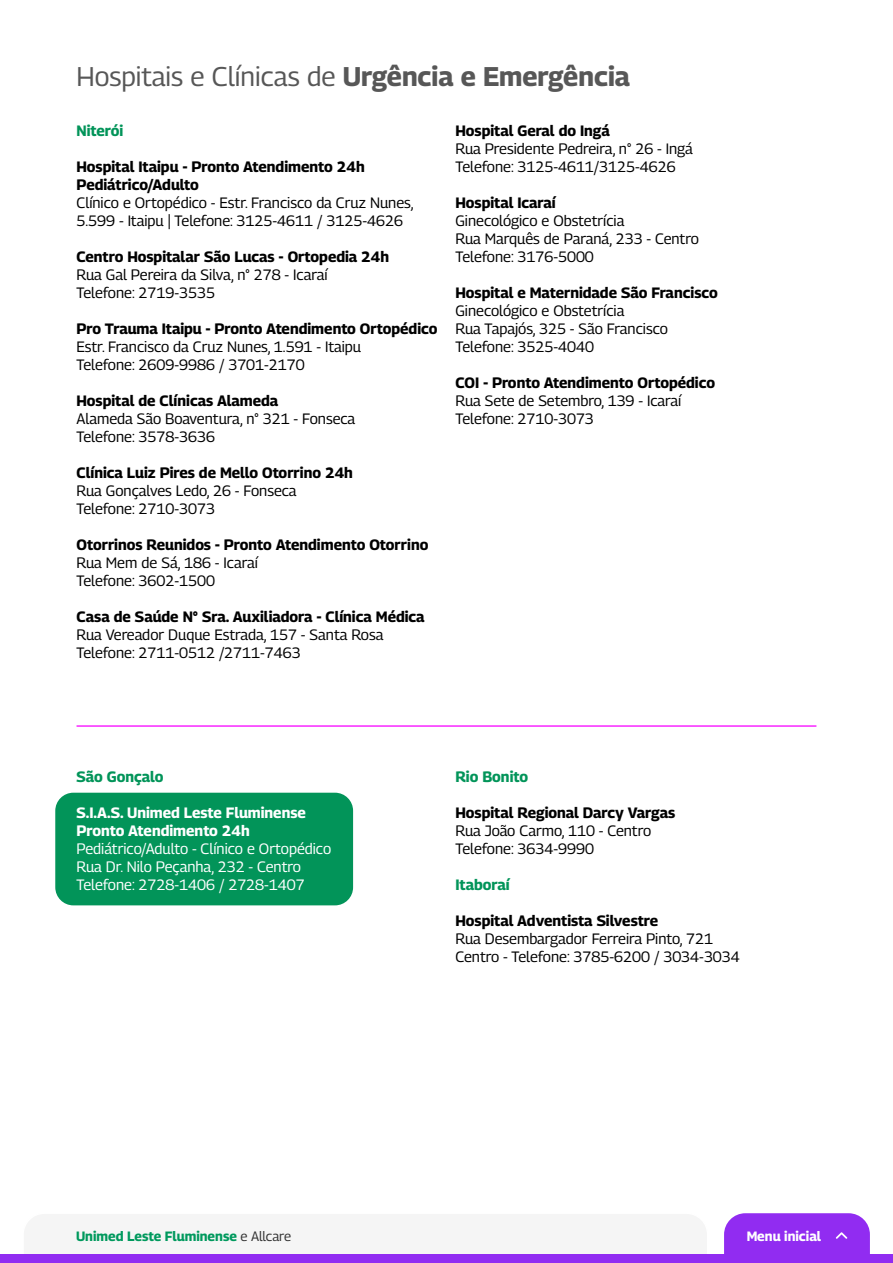
<style>
.page{position:relative;width:893px;height:1263px;background:#fff}
.page>*{position:absolute;margin:0;border:0;box-sizing:border-box;transform-origin:0 0}
.t1{font:27px "Georama";color:#575757}
.t2{font:15px/18px "Georama";color:#000}
.t3{font:700 15px/18px "Georama";color:#000}
.t4{font:15px/18px "Georama";color:#fff}
.t5{font:700 15px/18px "Georama";color:#fff}
.t6{font:700 15px "Georama";color:#029459}
.t7{font:700 13.5px "Georama";color:#00995d}
.t8{font:700 13.5px "Georama";color:#fff}
.s1{font-weight:700}
.s2{font-weight:400;color:#333}
</style>
<div class="page">
<div style="left:55px;top:793px;width:298px;height:112px;background:#029459;border-radius:18px"></div>
<hr style="left:77px;top:725px;width:739px;height:2px;background:#f826ff">
<div style="left:0;top:1254px;width:893px;height:9px;background:#912cf1"></div>
<svg style="left:724px;top:1213px;width:146px;height:41px;background:#9535f1"></svg>
<h1 class="t1" style="left:77px;top:57px;width:555px">Hospitais e Clínicas de <span class="s1">Urgência e Emergência</span></h1>
<p class="t6" style="left:77px;top:120px;width:48px">Niterói</p>
<p class="t3" style="left:77px;top:157px;width:290px">Hospital Itaipu - Pronto Atendimento 24h<br>Pediátrico/Adulto</p>
<p class="t2" style="left:77px;top:193px;width:338px">Clínico e Ortopédico - Estr. Francisco da Cruz Nunes,<br>5.599 - Itaipu | Telefone: 3125-4611 / 3125-4626</p>
<p class="t3" style="left:77px;top:247px;width:314px">Centro Hospitalar São Lucas - Ortopedia 24h</p>
<p class="t2" style="left:77px;top:265px;width:253px">Rua Gal Pereira da Silva, n° 278 - Icaraí<br>Telefone: 2719-3535</p>
<p class="t3" style="left:77px;top:319px;width:362px">Pro Trauma Itaipu - Pronto Atendimento Ortopédico</p>
<p class="t2" style="left:77px;top:337px;width:286px">Estr. Francisco da Cruz Nunes, 1.591 - Itaipu<br>Telefone: 2609-9986 / 3701-2170</p>
<p class="t3" style="left:77px;top:391px;width:203px">Hospital de Clínicas Alameda</p>
<p class="t2" style="left:77px;top:409px;width:280px">Alameda São Boaventura, n° 321 - Fonseca<br>Telefone: 3578-3636</p>
<p class="t3" style="left:77px;top:463px;width:278px">Clínica Luiz Pires de Mello Otorrino 24h</p>
<p class="t2" style="left:77px;top:481px;width:222px">Rua Gonçalves Ledo, 26 - Fonseca<br>Telefone: 2710-3073</p>
<p class="t3" style="left:77px;top:535px;width:353px">Otorrinos Reunidos - Pronto Atendimento Otorrino</p>
<p class="t2" style="left:77px;top:553px;width:183px">Rua Mem de Sá, 186 - Icaraí<br>Telefone: 3602-1500</p>
<p class="t3" style="left:77px;top:607px;width:350px">Casa de Saúde N° Sra. Auxiliadora - Clínica Médica</p>
<p class="t2" style="left:77px;top:625px;width:308px">Rua Vereador Duque Estrada, 157 - Santa Rosa<br>Telefone: 2711-0512 /2711-7463</p>
<p class="t3" style="left:455px;top:121px;width:156px">Hospital Geral do Ingá</p>
<p class="t2" style="left:455px;top:139px;width:239px">Rua Presidente Pedreira, n° 26 - Ingá<br>Telefone: 3125-4611/3125-4626</p>
<p class="t3" style="left:455px;top:193px;width:102px">Hospital Icaraí</p>
<p class="t2" style="left:455px;top:211px;width:245px">Ginecológico e Obstetrícia<br>Rua Marquês de Paraná, 233 - Centro<br>Telefone: 3176-5000</p>
<p class="t3" style="left:455px;top:283px;width:264px">Hospital e Maternidade São Francisco</p>
<p class="t2" style="left:455px;top:301px;width:214px">Ginecológico e Obstetrícia<br>Rua Tapajós, 325 - São Francisco<br>Telefone: 3525-4040</p>
<p class="t3" style="left:455px;top:373px;width:261px">COI - Pronto Atendimento Ortopédico</p>
<p class="t2" style="left:455px;top:391px;width:227px">Rua Sete de Setembro, 139 - Icaraí<br>Telefone: 2710-3073</p>
<p class="t6" style="left:77px;top:766px;width:89px">São Gonçalo</p>
<p class="t5" style="left:77px;top:803px;width:231px">S.I.A.S. Unimed Leste Fluminense<br>Pronto Atendimento 24h</p>
<p class="t4" style="left:77px;top:839px;width:256px">Pediátrico/Adulto - Clínico e Ortopédico<br>Rua Dr. Nilo Peçanha, 232 - Centro<br>Telefone: 2728-1406 / 2728-1407</p>
<p class="t6" style="left:455px;top:766px;width:74px">Rio Bonito</p>
<p class="t3" style="left:455px;top:803px;width:221px">Hospital Regional Darcy Vargas</p>
<p class="t2" style="left:455px;top:821px;width:197px">Rua João Carmo, 110 - Centro<br>Telefone: 3634-9990</p>
<p class="t6" style="left:455px;top:874px;width:56px">Itaboraí</p>
<p class="t3" style="left:455px;top:912px;width:204px">Hospital Adventista Silvestre</p>
<p class="t2" style="left:455px;top:930px;width:286px">Rua Desembargador Ferreira Pinto, 721<br>Centro - Telefone: 3785-6200 / 3034-3034</p>
<p class="t7" style="left:76px;top:1226px;width:216px">Unimed Leste Fluminense <span class="s2">e Allcare</span></p>
<p class="t8" style="left:747px;top:1226px;width:76px">Menu inicial</p>
</div>
